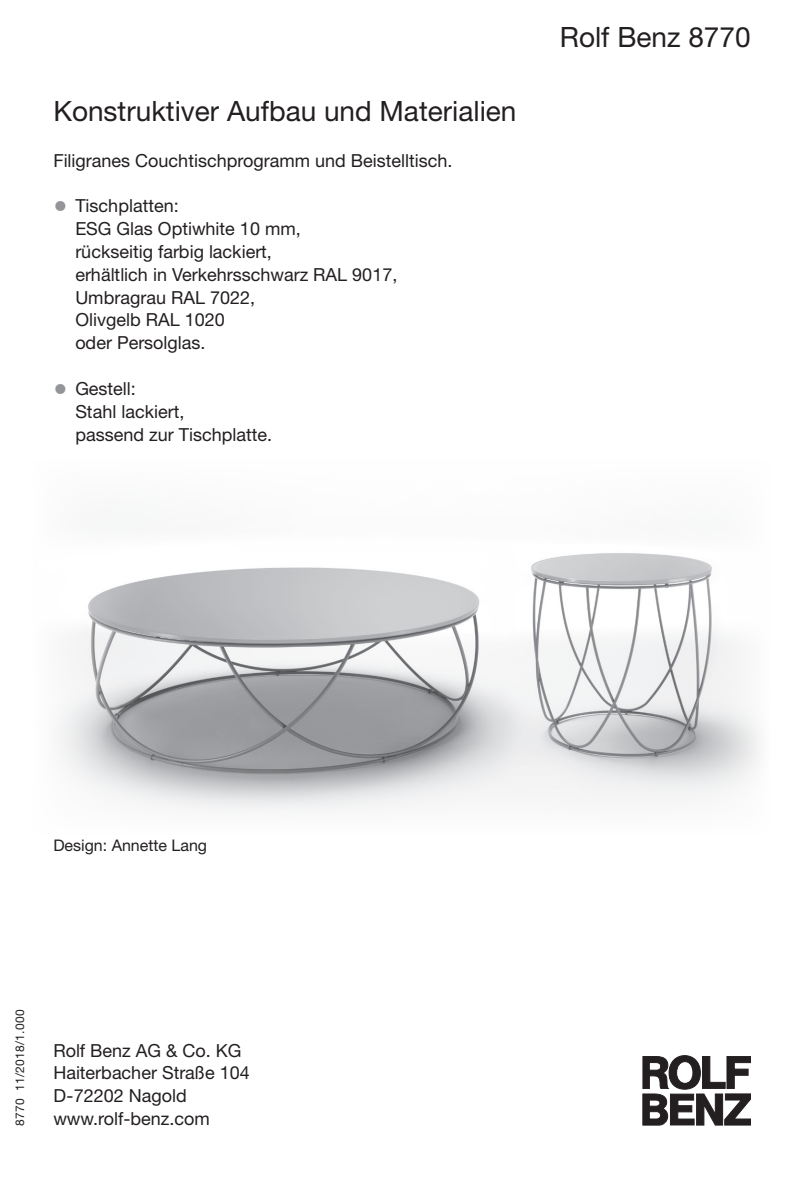
<style>
.page{position:relative;width:804px;height:1179px;background:#fff}
.page>*{position:absolute;margin:0;border:0;box-sizing:border-box;transform-origin:0 0}
.t1{font:28px "Helvetica Neue";color:#231f20}
.t2{font:28px "Helvetica Neue";color:#939598}
.t3{font:18px "Helvetica Neue";color:#231f20}
.t4{font:16px "Helvetica Neue";color:#231f20}
.t5{font:12px "Helvetica Neue";letter-spacing:.02em;color:#231f20}
</style>
<div class="page">
<img style="left:59px;top:553px;width:701px;height:258px">
<svg style="left:643px;top:1055px;width:108px;height:70px"></svg>
<p class="t1" style="left:53px;top:94px;width:465px">Konstruktiver Aufbau und Materialien</p>
<p class="t3" style="left:53px;top:149px;width:401px">Filigranes Couchtischprogramm und Beistelltisch.</p>
<p class="t3" style="left:75px;top:195px;width:105px">Tischplatten:</p>
<p class="t3" style="left:75px;top:218px;width:227px">ESG Glas Optiwhite 10 mm,</p>
<p class="t3" style="left:75px;top:241px;width:198px">rückseitig farbig lackiert,</p>
<p class="t3" style="left:75px;top:263px;width:324px">erhältlich in Verkehrsschwarz RAL 9017,</p>
<p class="t3" style="left:75px;top:286px;width:181px">Umbragrau RAL 7022,</p>
<p class="t3" style="left:75px;top:309px;width:151px">Olivgelb RAL 1020</p>
<p class="t3" style="left:75px;top:332px;width:132px">oder Persolglas.</p>
<p class="t3" style="left:75px;top:377px;width:62px">Gestell:</p>
<p class="t3" style="left:75px;top:400px;width:111px">Stahl lackiert,</p>
<p class="t3" style="left:75px;top:423px;width:198px">passend zur Tischplatte.</p>
<p class="t2" style="left:53px;top:189px;width:15px">•</p>
<p class="t2" style="left:53px;top:372px;width:15px">•</p>
<p class="t1" style="left:560px;top:20px;width:192px">Rolf Benz 8770</p>
<p class="t4" style="left:53px;top:835px;width:155px">Design: Annette Lang</p>
<p class="t5" style="left:13px;top:1125px;width:117px;rotate:-90deg">8770 11/2018/1.000</p>
<p class="t3" style="left:53px;top:1039px;width:190px">Rolf Benz AG &amp; Co. KG</p>
<p class="t3" style="left:53px;top:1061px;width:198px">Haiterbacher Straße 104</p>
<p class="t3" style="left:53px;top:1084px;width:135px">D-72202 Nagold</p>
<p class="t3" style="left:53px;top:1107px;width:158px">www.rolf-benz.com</p>
</div>
